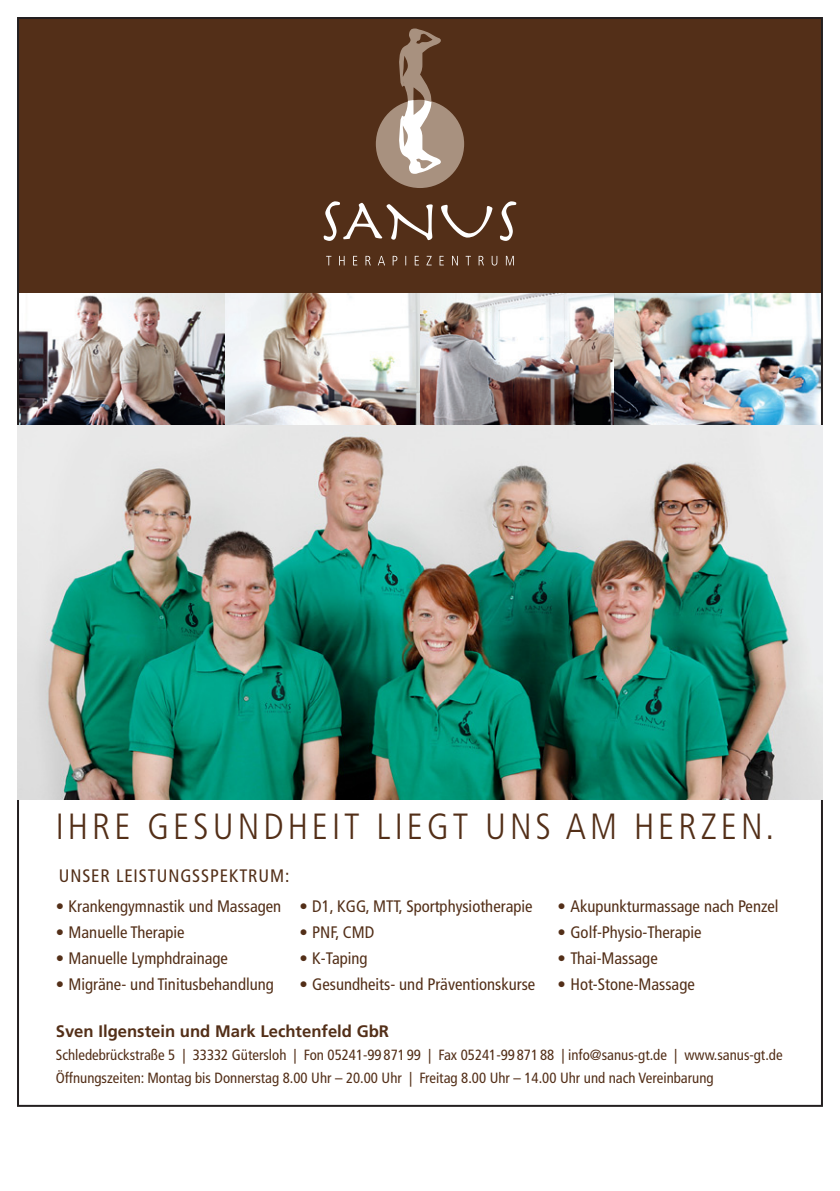
<style>
.page{position:relative;width:840px;height:1191px;background:#fff}
.page>*{position:absolute;margin:0;border:0;box-sizing:border-box;transform-origin:0 0}
.t1{font:300 condensed 36.4px "Frutiger LT Std";letter-spacing:.11em;color:#532f18}
.t2{font:condensed 18px "Frutiger LT Std";letter-spacing:.05em;color:#532f18}
.t3{font:condensed 16.6px "Frutiger LT Std";color:#532f18}
.t4{font:700 16.6px "Frutiger LT Std";color:#532f18}
.t5{font:condensed 14.8px/23.2px "Frutiger LT Std";color:#532f18}
</style>
<div class="page">
<img style="left:20px;top:292px;width:799px;height:133px">
<div style="left:18px;top:18px;width:803px;height:274px;background:#532f18"></div>
<div style="left:375px;top:100px;width:89px;height:88px;background:#a8917f;border-radius:50%"></div>
<svg style="left:398px;top:28px;width:42px;height:146px"></svg>
<svg style="left:323px;top:201px;width:193px;height:40px"></svg>
<svg style="left:326px;top:256px;width:187px;height:9px"></svg>
<img style="left:17px;top:425px;width:805px;height:374px">
<h1 class="t1" style="left:56px;top:805px;width:719px">IHRE GESUNDHEIT LIEGT UNS AM HERZEN.</h1>
<p class="t2" style="left:59px;top:865px;width:232px">UNSER LEISTUNGSSPEKTRUM:</p>
<p class="t3" style="left:56px;top:896px;width:227px">• Krankengymnastik und Massagen</p>
<p class="t3" style="left:56px;top:922px;width:130px">• Manuelle Therapie</p>
<p class="t3" style="left:56px;top:948px;width:174px">• Manuelle Lymphdrainage</p>
<p class="t3" style="left:56px;top:974px;width:219px">• Migräne- und Tinitusbehandlung</p>
<p class="t3" style="left:299px;top:896px;width:234px">• D1, KGG, MTT, Sportphysiotherapie</p>
<p class="t3" style="left:299px;top:922px;width:76px">• PNF, CMD</p>
<p class="t3" style="left:299px;top:948px;width:69px">• K-Taping</p>
<p class="t3" style="left:299px;top:974px;width:237px">• Gesundheits- und Präventionskurse</p>
<p class="t3" style="left:557px;top:896px;width:222px">• Akupunkturmassage nach Penzel</p>
<p class="t3" style="left:557px;top:922px;width:145px">• Golf-Physio-Therapie</p>
<p class="t3" style="left:557px;top:948px;width:102px">• Thai-Massage</p>
<p class="t3" style="left:557px;top:974px;width:139px">• Hot-Stone-Massage</p>
<p class="t4" style="left:56px;top:1021px;width:334px">Sven Ilgenstein und Mark Lechtenfeld GbR</p>
<p class="t5" style="left:56px;top:1043px;width:728px">Schledebrückstraße 5 | 33332 Gütersloh | Fon 05241-99 871 99 | Fax 05241-99 871 88 | info@sanus-gt.de | www.sanus-gt.de<br>Öffnungszeiten: Montag bis Donnerstag 8.00 Uhr – 20.00 Uhr | Freitag 8.00 Uhr – 14.00 Uhr und nach Vereinbarung</p>
</div>
